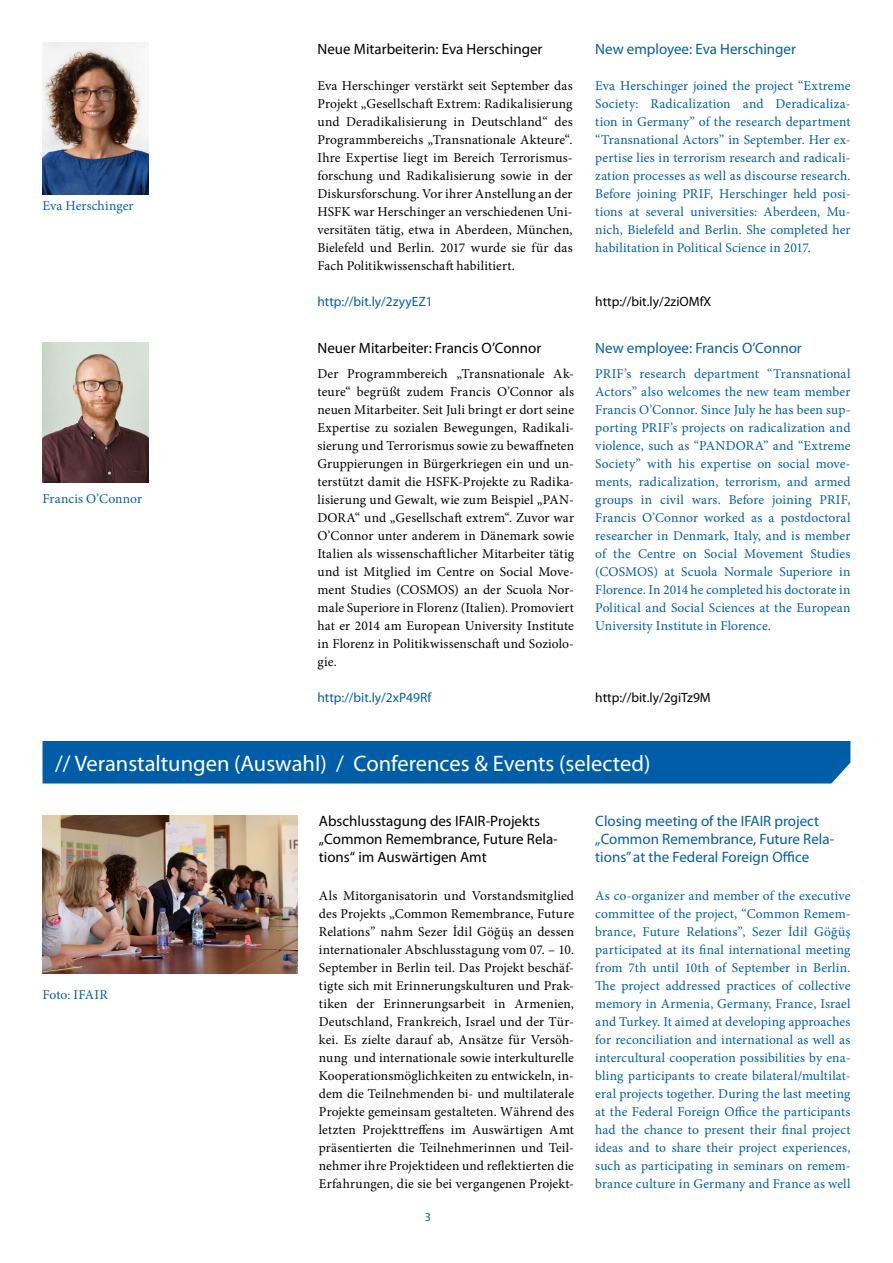
<style>
.page{position:relative;width:893px;height:1263px;background:#fff}
.page>*{position:absolute;margin:0;border:0;box-sizing:border-box;transform-origin:0 0}
.t1{font:22.5px "Myriad Pro";color:#fff}
.t2{font:15px/18px "Myriad Pro";color:#000}
.t3{font:15px/18px "Myriad Pro";color:#005ea8}
.t4{font:13.5px/18px "Minion Pro";letter-spacing:.01em;color:#000;text-align:justify}
.t5{font:13.5px/18px "Minion Pro";letter-spacing:.005em;color:#005ea8;text-align:justify}
.t6{font:13.5px "Myriad Pro";color:#005ea8}
.t7{font:13.5px "Myriad Pro";color:#000}
.t8{font:12px "Myriad Pro";color:#005ea8}
</style>
<div class="page">
<img style="left:43px;top:342px;width:106px;height:140px">
<div style="left:43px;top:741px;width:807px;height:42px;background:#005ea8"></div>
<img style="left:43px;top:43px;width:106px;height:152px">
<img style="left:43px;top:815px;width:255px;height:158px">
<p class="t5" style="left:43px;top:197px;width:93px">Eva Herschinger</p>
<p class="t5" style="left:43px;top:489px;width:101px">Francis O’Connor</p>
<p class="t2" style="left:317px;top:40px;width:226px">Neue Mitarbeiterin: Eva Herschinger</p>
<p class="t4" style="left:317px;top:77px;width:257px">Eva Herschinger verstärkt seit September das Projekt „Gesellschaft Extrem: Radikalisierung und Deradikalisierung in Deutschland“ des Programmbereichs „Transnationale Akteure“.<br>Ihre Expertise liegt im Bereich Terrorismus&shy;forschung und Radikalisierung sowie in der Diskursforschung. Vor ihrer Anstellung an der HSFK war Herschinger an verschiedenen Uni&shy;versitäten tätig, etwa in Aberdeen, München, Bielefeld und Berlin. 2017 wurde sie für das Fach Politikwissenschaft habilitiert.</p>
<p class="t6" style="left:317px;top:293px;width:117px">http://bit.ly/2zyyEZ1</p>
<p class="t2" style="left:317px;top:339px;width:225px">Neuer Mitarbeiter: Francis O’Connor</p>
<p class="t4" style="left:317px;top:365px;width:258px">Der Programmbereich „Transnationale Ak&shy;teure“ begrüßt zudem Francis O’Connor als neuen Mitarbeiter. Seit Juli bringt er dort seine Expertise zu sozialen Bewegungen, Radikali&shy;sierung und Terrorismus sowie zu bewaffneten Gruppierungen in Bürgerkriegen ein und un&shy;terstützt damit die HSFK-Projekte zu Radika&shy;lisierung und Gewalt, wie zum Beispiel „PAN-DORA“ und „Gesellschaft extrem“. Zuvor war O’Connor unter anderem in Dänemark sowie Italien als wissenschaftlicher Mitarbeiter tätig und ist Mitglied im Centre on Social Move&shy;ment Studies (COSMOS) an der Scuola Nor&shy;male Superiore in Florenz (Italien). Promoviert hat er 2014 am European University Institute in Florenz in Politikwissenschaft und Soziolo&shy;gie.</p>
<p class="t6" style="left:317px;top:689px;width:115px">http://bit.ly/2xP49Rf</p>
<p class="t3" style="left:595px;top:40px;width:202px">New employee: Eva Herschinger</p>
<p class="t5" style="left:595px;top:77px;width:257px">Eva Herschinger joined the project “Extreme Society: Radicalization and Deradicaliza&shy;tion in Germany” of the research department “Transnational Actors” in September. Her ex&shy;pertise lies in terrorism research and radicali&shy;zation processes as well as discourse research.<br>Before joining PRIF, Herschinger held posi&shy;tions at several universities: Aberdeen, Mu&shy;nich, Bielefeld and Berlin. She completed her habilitation in Political Science in 2017.</p>
<p class="t7" style="left:595px;top:293px;width:118px">http://bit.ly/2ziOMfX</p>
<p class="t3" style="left:595px;top:339px;width:208px">New employee: Francis O’Connor</p>
<p class="t5" style="left:595px;top:365px;width:257px">PRIF’s research department “Transnational Actors” also welcomes the new team member Francis O’Connor. Since July he has been sup&shy;porting PRIF’s projects on radicalization and violence, such as “PANDORA” and “Extreme Society” with his expertise on social move&shy;ments, radicalization, terrorism, and armed groups in civil wars. Before joining PRIF, Francis O’Connor worked as a postdoctoral researcher in Denmark, Italy, and is member of the Centre on Social Movement Studies (COSMOS) at Scuola Normale Superiore in Florence. In 2014 he completed his doctorate in Political and Social Sciences at the European University Institute in Florence.</p>
<p class="t7" style="left:595px;top:689px;width:117px">http://bit.ly/2giTz9M</p>
<h1 class="t1" style="left:55px;top:749px;width:597px">// Veranstaltungen (Auswahl) / Conferences &amp; Events (selected)</h1>
<p class="t5" style="left:43px;top:986px;width:67px">Foto: IFAIR</p>
<p class="t2" style="left:319px;top:812px;width:240px">Abschlusstagung des IFAIR-Projekts „Common Remembrance, Future Rela&shy;tions“ im Auswärtigen Amt</p>
<p class="t4" style="left:319px;top:887px;width:257px">Als Mitorganisatorin und Vorstandsmitglied des Projekts „Common Remembrance, Future Relations” nahm Sezer İdil Göğüş an dessen internationaler Abschlusstagung vom 07. – 10.<br>September in Berlin teil. Das Projekt beschäf&shy;tigte sich mit Erinnerungskulturen und Prak&shy;tiken der Erinnerungsarbeit in Armenien, Deutschland, Frankreich, Israel und der Tür&shy;kei. Es zielte darauf ab, Ansätze für Versöh&shy;nung und internationale sowie interkulturelle Kooperationsmöglichkeiten zu entwickeln, in&shy;dem die Teilnehmenden bi- und multilaterale Projekte gemeinsam gestalteten. Während des letzten Projekttreffens im Auswärtigen Amt präsentierten die Teilnehmerinnen und Teil&shy;nehmer ihre Projektideen und reflektierten die Erfahrungen, die sie bei vergangenen Projekt-</p>
<p class="t8" style="left:425px;top:1209px;width:8px">3</p>
<p class="t3" style="left:595px;top:812px;width:240px">Closing meeting of the IFAIR project „Common Remembrance, Future Rela&shy;tions” at the Federal Foreign Office</p>
<p class="t5" style="left:595px;top:887px;width:257px">As co-organizer and member of the executive committee of the project, “Common Remem&shy;brance, Future Relations”, Sezer İdil Göğüş participated at its final international meeting from 7th until 10th of September in Berlin.<br>The project addressed practices of collective memory in Armenia, Germany, France, Israel and Turkey. It aimed at developing approaches for reconciliation and international as well as intercultural cooperation possibilities by ena&shy;bling participants to create bilateral/multilat&shy;eral projects together. During the last meeting at the Federal Foreign Office the participants had the chance to present their final project ideas and to share their project experiences, such as participating in seminars on remem&shy;brance culture in Germany and France as well</p>
</div>
